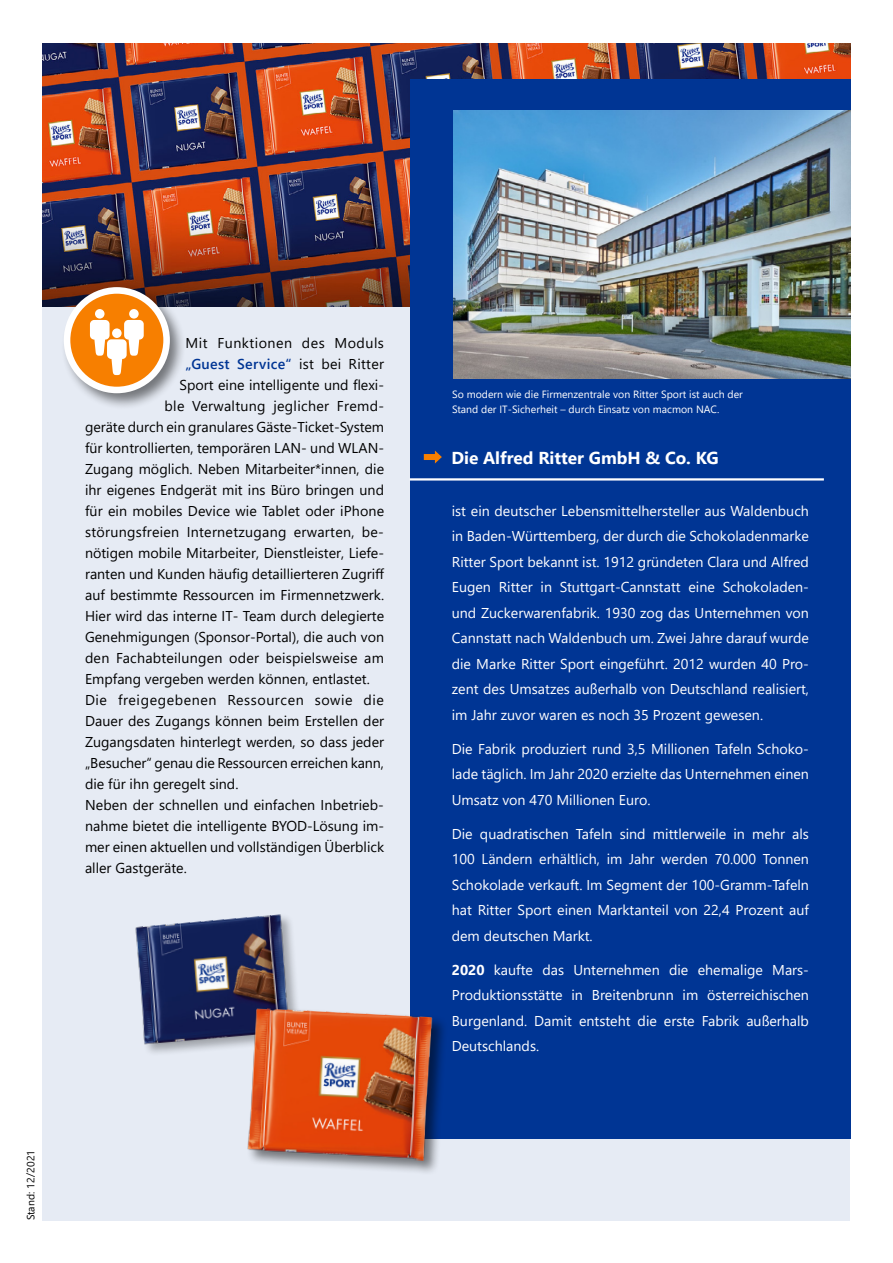
<style>
.page{position:relative;width:893px;height:1263px;background:#fff}
.page>*{position:absolute;margin:0;border:0;box-sizing:border-box;transform-origin:0 0}
.t1{font:700 17.25px "Segoe UI";color:#fff}
.t2{font:14.25px/25.5px "Segoe UI";color:#fff;text-align:justify}
.t3{font:14.25px "Segoe UI";color:#000}
.t4{font:14.25px "Segoe UI";letter-spacing:.02em;color:#000}
.t5{font:14.25px "Segoe UI";letter-spacing:.04em;color:#000}
.t6{font:600 14.25px "Segoe UI";letter-spacing:.02em;color:#003594}
.t7{font:14.25px "Segoe UI";letter-spacing:.035em;color:#000}
.t8{font:10.5px/15px "Segoe UI";color:#fff}
.t9{font:10.5px "Segoe UI";color:#000}
.s1{font-weight:400;color:#000}
.s2{font-weight:700}
</style>
<div class="page">
<div style="left:43px;top:43px;width:807px;height:1177px;background:#e6ebf4"></div>
<img style="left:43px;top:43px;width:807px;height:263px">
<div style="left:60px;top:284px;width:127px;height:126px;background:#000;opacity:.5"></div>
<svg style="left:67px;top:290px;width:100px;height:100px;background:#f89023"></svg>
<div style="left:95px;top:309px;width:10px;height:10px;background:#fff;border-radius:50%"></div>
<div style="left:129px;top:309px;width:10px;height:10px;background:#fff;border-radius:50%"></div>
<svg style="left:90px;top:320px;width:54px;height:55px;background:#fbc287"></svg>
<div style="left:112px;top:328px;width:10px;height:10px;background:#fff;border-radius:50%"></div>
<div style="left:64px;top:287px;width:106px;height:106px;border:7px solid #fff;border-radius:50%"></div>
<div style="left:410px;top:79px;width:440px;height:1059px;background:#003594"></div>
<div style="left:424px;top:454px;width:12px;height:6px;background:#f77f00"></div>
<svg style="left:435px;top:450px;width:7px;height:13px"></svg>
<hr style="left:410px;top:478px;width:414px;height:2px;background:#fff">
<img style="left:453px;top:110px;width:397px;height:268px">
<div style="left:135px;top:913px;width:168px;height:143px;background:#000;opacity:.3"></div>
<img style="left:135px;top:914px;width:160px;height:132px">
<div style="left:246px;top:1006px;width:202px;height:170px;background:#000;opacity:.5"></div>
<img style="left:244px;top:1008px;width:193px;height:153px">
<p class="t7" style="left:186px;top:330px;width:200px">Mit Funktionen des Moduls</p>
<p class="t6" style="left:186px;top:351px;width:200px">„Guest Service“ <span class="s1">ist bei Ritter</span></p>
<p class="t3" style="left:180px;top:372px;width:206px">Sport eine intelligente und flexi-</p>
<p class="t4" style="left:165px;top:393px;width:221px">ble Verwaltung jeglicher Fremd-</p>
<p class="t3" style="left:85px;top:414px;width:301px">geräte durch ein granulares Gäste-Ticket-System</p>
<p class="t3" style="left:85px;top:435px;width:301px">für kontrollierten, temporären LAN- und WLAN-</p>
<p class="t3" style="left:85px;top:456px;width:301px">Zugang möglich. Neben Mitarbeiter*innen, die</p>
<p class="t3" style="left:85px;top:477px;width:301px">ihr eigenes Endgerät mit ins Büro bringen und</p>
<p class="t3" style="left:85px;top:498px;width:301px">für ein mobiles Device wie Tablet oder iPhone</p>
<p class="t4" style="left:85px;top:519px;width:300px">störungsfreien Internetzugang erwarten, be-</p>
<p class="t3" style="left:85px;top:540px;width:301px">nötigen mobile Mitarbeiter, Dienstleister, Liefe-</p>
<p class="t3" style="left:85px;top:561px;width:301px">ranten und Kunden häufig detaillierteren Zugriff</p>
<p class="t3" style="left:85px;top:582px;width:301px">auf bestimmte Ressourcen im Firmennetzwerk.</p>
<p class="t3" style="left:85px;top:603px;width:301px">Hier wird das interne IT- Team durch delegierte</p>
<p class="t3" style="left:85px;top:624px;width:301px">Genehmigungen (Sponsor-Portal), die auch von</p>
<p class="t3" style="left:85px;top:645px;width:300px">den Fachabteilungen oder beispielsweise am</p>
<p class="t3" style="left:85px;top:666px;width:286px">Empfang vergeben werden können, entlastet.</p>
<p class="t5" style="left:85px;top:687px;width:300px">Die freigegebenen Ressourcen sowie die</p>
<p class="t3" style="left:85px;top:708px;width:301px">Dauer des Zugangs können beim Erstellen der</p>
<p class="t3" style="left:85px;top:729px;width:301px">Zugangsdaten hinterlegt werden, so dass jeder</p>
<p class="t3" style="left:85px;top:750px;width:300px">„Besucher“ genau die Ressourcen erreichen kann,</p>
<p class="t3" style="left:85px;top:771px;width:155px">die für ihn geregelt sind.</p>
<p class="t3" style="left:85px;top:792px;width:300px">Neben der schnellen und einfachen Inbetrieb-</p>
<p class="t3" style="left:85px;top:813px;width:301px">nahme bietet die intelligente BYOD-Lösung im-</p>
<p class="t3" style="left:85px;top:834px;width:301px">mer einen aktuellen und vollständigen Überblick</p>
<p class="t3" style="left:85px;top:855px;width:103px">aller Gastgeräte.</p>
<p class="t9" style="left:21px;top:1220px;width:72px;rotate:-90deg">Stand: 12/2021</p>
<p class="t8" style="left:452px;top:385px;width:292px">So modern wie die Firmenzentrale von Ritter Sport ist auch der<br>Stand der IT-Sicherheit – durch Einsatz von macmon NAC.</p>
<p class="t1" style="left:451px;top:441px;width:269px">Die Alfred Ritter GmbH &amp; Co. KG</p>
<p class="t2" style="left:452px;top:497px;width:359px">ist ein deutscher Lebensmittelhersteller aus Waldenbuch in Baden-Württemberg, der durch die Schokoladenmarke Ritter Sport bekannt ist. 1912 gründeten Clara und Alfred Eugen Ritter in Stuttgart-Cannstatt eine Schokoladen&shy;und Zuckerwarenfabrik. 1930 zog das Unternehmen von Cannstatt nach Waldenbuch um. Zwei Jahre darauf wurde die Marke Ritter Sport eingeführt. 2012 wurden 40 Pro&shy;zent des Umsatzes außerhalb von Deutschland realisiert, im Jahr zuvor waren es noch 35 Prozent gewesen.</p>
<p class="t2" style="left:452px;top:735px;width:359px">Die Fabrik produziert rund 3,5 Millionen Tafeln Schoko&shy;lade täglich. Im Jahr 2020 erzielte das Unternehmen einen Umsatz von 470 Millionen Euro.</p>
<p class="t2" style="left:452px;top:820px;width:359px">Die quadratischen Tafeln sind mittlerweile in mehr als 100 Ländern erhältlich, im Jahr werden 70.000 Tonnen Schokolade verkauft. Im Segment der 100-Gramm-Tafeln hat Ritter Sport einen Marktanteil von 22,4 Prozent auf dem deutschen Markt.</p>
<p class="t2" style="left:452px;top:956px;width:359px"><span class="s2">2020</span> kaufte das Unternehmen die ehemalige Mars-Produktionsstätte in Breitenbrunn im österreichischen Burgenland. Damit entsteht die erste Fabrik außerhalb Deutschlands.</p>
</div>
